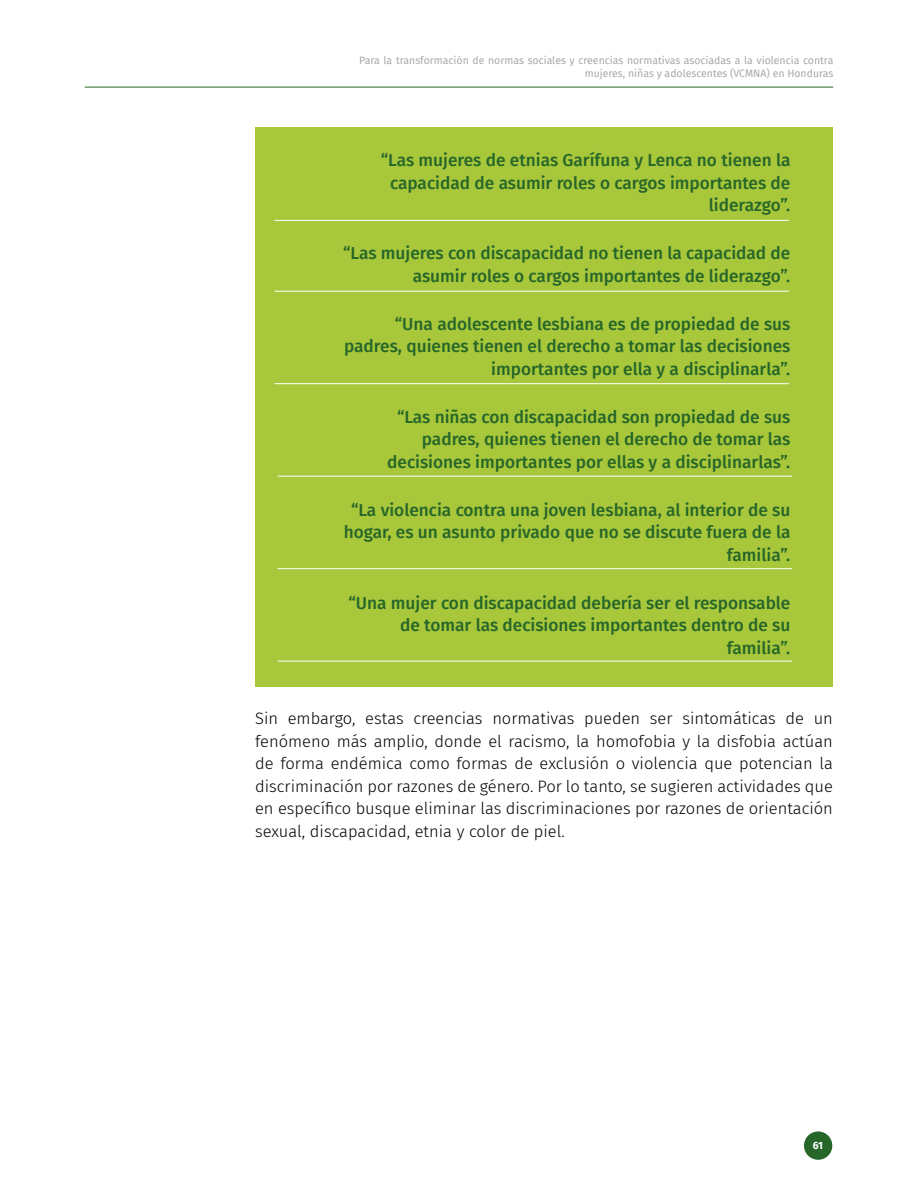
<style>
.page{position:relative;width:918px;height:1188px;background:#fff}
.page>*{position:absolute;margin:0;border:0;box-sizing:border-box;transform-origin:0 0}
.t1{font:500 17.25px/22.5px "Fira Sans";color:#266629;text-align:right}
.t2{font:300 16.5px/22.5px "Fira Sans";color:#000;text-align:justify}
.t3{font:10.5px/13.5px "Fira Sans";color:#a7a9ac;text-align:right}
.t4{font:700 10.5px "Fira Sans";color:#fff}
</style>
<div class="page">
<hr style="left:85px;top:87px;width:748px;height:1px;background:#266629">
<div style="left:804px;top:1131px;width:28px;height:29px;background:#266629;border-radius:50%"></div>
<div style="left:255px;top:128px;width:577px;height:559px;background:#a8c73b"></div>
<hr style="left:274px;top:220px;width:515px;height:1px;background:#fff">
<hr style="left:274px;top:291px;width:515px;height:1px;background:#fff">
<hr style="left:274px;top:383px;width:515px;height:1px;background:#fff">
<hr style="left:278px;top:476px;width:514px;height:1px;background:#fff">
<hr style="left:278px;top:568px;width:514px;height:1px;background:#fff">
<hr style="left:278px;top:661px;width:514px;height:1px;background:#fff">
<p class="t3" style="left:359px;top:53px;width:476px">Para la transformación de normas sociales y creencias normativas asociadas a la violencia contra mujeres, niñas y adolescentes (VCMNA) en Honduras</p>
<p class="t1" style="left:381px;top:148px;width:411px">“Las mujeres de etnias Garífuna y Lenca no tienen la capacidad de asumir roles o cargos importantes de liderazgo”.</p>
<p class="t1" style="left:343px;top:241px;width:449px">“Las mujeres con discapacidad no tienen la capacidad de asumir roles o cargos importantes de liderazgo”.</p>
<p class="t1" style="left:344px;top:312px;width:448px">“Una adolescente lesbiana es de propiedad de sus padres, quienes tienen el derecho a tomar las decisiones importantes por ella y a disciplinarla”.</p>
<p class="t1" style="left:387px;top:405px;width:405px">“Las niñas con discapacidad son propiedad de sus padres, quienes tienen el derecho de tomar las decisiones importantes por ellas y a disciplinarlas”.</p>
<p class="t1" style="left:344px;top:498px;width:448px">“La violencia contra una joven lesbiana, al interior de su hogar, es un asunto privado que no se discute fuera de la familia”.</p>
<p class="t1" style="left:349px;top:591px;width:443px">“Una mujer con discapacidad debería ser el responsable de tomar las decisiones importantes dentro de su familia”.</p>
<p class="t2" style="left:255px;top:707px;width:579px">Sin embargo, estas creencias normativas pueden ser sintomáticas de un fenómeno más amplio, donde el racismo, la homofobia y la disfobia actúan de forma endémica como formas de exclusión o violencia que potencian la discriminación por razones de género. Por lo tanto, se sugieren actividades que en específico busque eliminar las discriminaciones por razones de orientación sexual, discapacidad, etnia y color de piel.</p>
<p class="t4" style="left:813px;top:1136px;width:12px">61</p>
</div>
